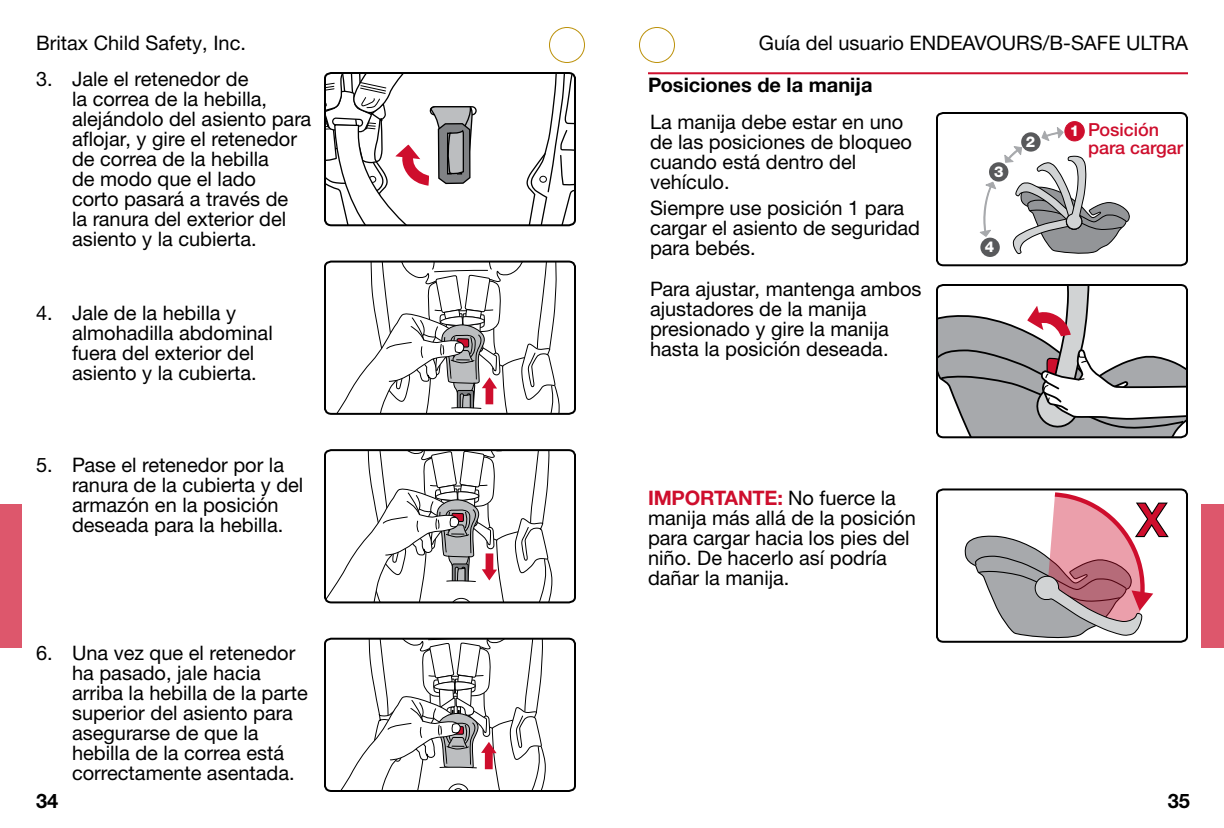
<style>
.page{position:relative;width:1224px;height:828px;background:#fff}
.page>*{position:absolute;margin:0;border:0;box-sizing:border-box;transform-origin:0 0}
.t1{font:20px/20px "Helvetica Neue LTW1 G";color:#000}
.t2{font:700 20px "Helvetica Neue LTW1 G";color:#000}
.t3{font:500 18px/18px "Helvetica Neue LTW1 G";color:#ce0e2d}
.t4{font:800 15px "Helvetica Neue LT Std";color:#fff}
.s1{font-weight:700;color:#ce0e2d}
</style>
<div class="page">
<div style="left:1202px;top:504px;width:22px;height:144px;background:#dd576c"></div>
<div style="left:0;top:504px;width:22px;height:144px;background:#dd576c"></div>
<div style="left:639px;top:27px;width:36px;height:36px;border:1px solid #bc9109;border-radius:50%"></div>
<div style="left:549px;top:27px;width:36px;height:36px;border:1px solid #bc9109;border-radius:50%"></div>
<svg style="left:324px;top:260px;width:252px;height:155px"></svg>
<svg style="left:324px;top:449px;width:252px;height:155px"></svg>
<svg style="left:324px;top:637px;width:252px;height:155px"></svg>
<svg style="left:324px;top:72px;width:252px;height:155px"></svg>
<hr style="left:648px;top:72px;width:540px;height:2px;background:#ce0e2d">
<svg style="left:936px;top:112px;width:252px;height:155px"></svg>
<svg style="left:936px;top:284px;width:252px;height:155px"></svg>
<svg style="left:936px;top:488px;width:252px;height:155px"></svg>
<p class="t1" style="left:36px;top:33px;width:211px">Britax Child Safety, Inc.</p>
<p class="t1" style="left:759px;top:33px;width:431px">Guía del usuario ENDEAVOURS/B-SAFE ULTRA</p>
<p class="t1" style="left:72px;top:69px;width:241px;text-indent:-36px">3. Jale el retenedor de<br>la correa de la hebilla, alejándolo del asiento para aflojar, y gire el retenedor de correa de la hebilla<br>de modo que el lado<br>corto pasará a través de<br>la ranura del exterior del asiento y la cubierta.</p>
<p class="t2" style="left:648px;top:73px;width:226px">Posiciones de la manija</p>
<p class="t1" style="left:650px;top:112px;width:263px">La manija debe estar en uno de las posiciones de bloqueo cuando está dentro del vehículo.</p>
<p class="t1" style="left:650px;top:198px;width:272px">Siempre use posición 1 para cargar el asiento de seguridad para bebés.</p>
<p class="t1" style="left:650px;top:279px;width:273px">Para ajustar, mantenga ambos ajustadores de la manija presionado y gire la manija hasta la posición deseada.</p>
<p class="t3" style="left:1088px;top:120px;width:97px">Posición para cargar</p>
<p class="t4" style="left:1070px;top:122px;width:11px">1</p>
<p class="t4" style="left:1026px;top:132px;width:11px">2</p>
<p class="t4" style="left:994px;top:163px;width:11px">3</p>
<p class="t4" style="left:985px;top:238px;width:11px">4</p>
<p class="t1" style="left:72px;top:303px;width:202px;text-indent:-36px">4. Jale de la hebilla y almohadilla abdominal fuera del exterior del asiento y la cubierta.</p>
<p class="t1" style="left:72px;top:455px;width:233px;text-indent:-36px">5. Pase el retenedor por la ranura de la cubierta y del armazón en la posición deseada para la hebilla.</p>
<p class="t1" style="left:72px;top:643px;width:237px;text-indent:-36px">6. Una vez que el retenedor ha pasado, jale hacia arriba la hebilla de la parte superior del asiento para asegurarse de que la hebilla de la correa está correctamente asentada.</p>
<p class="t1" style="left:648px;top:488px;width:269px"><span class="s1">IMPORTANTE:</span> No fuerce la manija más allá de la posición para cargar hacia los pies del niño. De hacerlo así podría dañar la manija.</p>
<p class="t2" style="left:36px;top:788px;width:24px">34</p>
<p class="t2" style="left:1168px;top:788px;width:24px">35</p>
</div>
